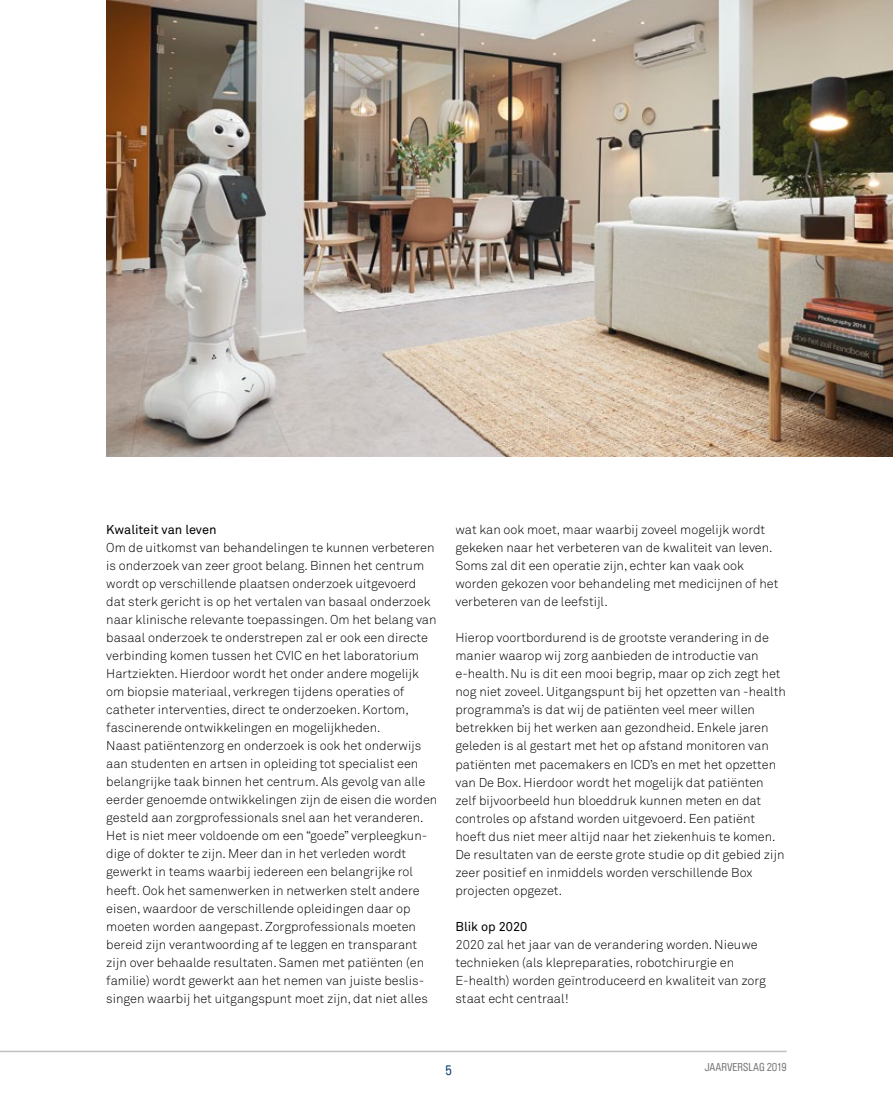
<style>
.page{position:relative;width:893px;height:1106px;background:#fff}
.page>*{position:absolute;margin:0;border:0;box-sizing:border-box;transform-origin:0 0}
.t1{font:13.5px "Brauer Neue";color:#003570}
.t2{font:300 12.75px/18px "Akkurat";color:#000}
.t3{font:12.75px "Akkurat";color:#000}
.t4{font:11.25px "Brauer Neue";color:#727372}
</style>
<div class="page">
<hr style="left:0;top:1050px;width:787px;height:2px;background:#c2c0bf">
<img style="left:106px;top:0;width:787px;height:456px">
<p class="t3" style="left:106px;top:522px;width:112px">Kwaliteit van leven</p>
<p class="t2" style="left:106px;top:538px;width:333px">Om de uitkomst van behandelingen te kunnen verbeteren is onderzoek van zeer groot belang. Binnen het centrum wordt op verschillende plaatsen onderzoek uitgevoerd dat sterk gericht is op het vertalen van basaal onderzoek naar klinische relevante toepassingen. Om het belang van basaal onderzoek te onderstrepen zal er ook een directe verbinding komen tussen het CVIC en het laboratorium Hartziekten. Hierdoor wordt het onder andere mogelijk om biopsie materiaal, verkregen tijdens operaties of catheter interventies, direct te onderzoeken. Kortom, fascinerende ontwikkelingen en mogelijkheden.<br>Naast patiëntenzorg en onderzoek is ook het onderwijs aan studenten en artsen in opleiding tot specialist een belangrijke taak binnen het centrum. Als gevolg van alle eerder genoemde ontwikkelingen zijn de eisen die worden gesteld aan zorgprofessionals snel aan het veranderen.<br>Het is niet meer voldoende om een “goede” verpleegkun&shy;dige of dokter te zijn. Meer dan in het verleden wordt gewerkt in teams waarbij iedereen een belangrijke rol heeft. Ook het samenwerken in netwerken stelt andere eisen, waardoor de verschillende opleidingen daar op moeten worden aangepast. Zorgprofessionals moeten bereid zijn verantwoording af te leggen en transparant zijn over behaalde resultaten. Samen met patiënten (en familie) wordt gewerkt aan het nemen van juiste beslis&shy;singen waarbij het uitgangspunt moet zijn, dat niet alles</p>
<p class="t2" style="left:455px;top:520px;width:324px">wat kan ook moet, maar waarbij zoveel mogelijk wordt gekeken naar het verbeteren van de kwaliteit van leven.<br>Soms zal dit een operatie zijn, echter kan vaak ook worden gekozen voor behandeling met medicijnen of het verbeteren van de leefstijl.</p>
<p class="t2" style="left:455px;top:628px;width:332px">Hierop voortbordurend is de grootste verandering in de manier waarop wij zorg aanbieden de introductie van e-health. Nu is dit een mooi begrip, maar op zich zegt het nog niet zoveel. Uitgangspunt bij het opzetten van -health programma’s is dat wij de patiënten veel meer willen betrekken bij het werken aan gezondheid. Enkele jaren geleden is al gestart met het op afstand monitoren van patiënten met pacemakers en ICD’s en met het opzetten van De Box. Hierdoor wordt het mogelijk dat patiënten zelf bijvoorbeeld hun bloeddruk kunnen meten en dat controles op afstand worden uitgevoerd. Een patiënt hoeft dus niet meer altijd naar het ziekenhuis te komen.<br>De resultaten van de eerste grote studie op dit gebied zijn zeer positief en inmiddels worden verschillende Box projecten opgezet.</p>
<p class="t3" style="left:455px;top:918px;width:73px">Blik op 2020</p>
<p class="t2" style="left:455px;top:935px;width:312px">2020 zal het jaar van de verandering worden. Nieuwe technieken (als klepreparaties, robotchirurgie en E-health) worden geïntroduceerd en kwaliteit van zorg staat echt centraal!</p>
<p class="t1" style="left:445px;top:1062px;width:8px">5</p>
<p class="t4" style="left:704px;top:1060px;width:84px">JAARVERSLAG 2019</p>
</div>
